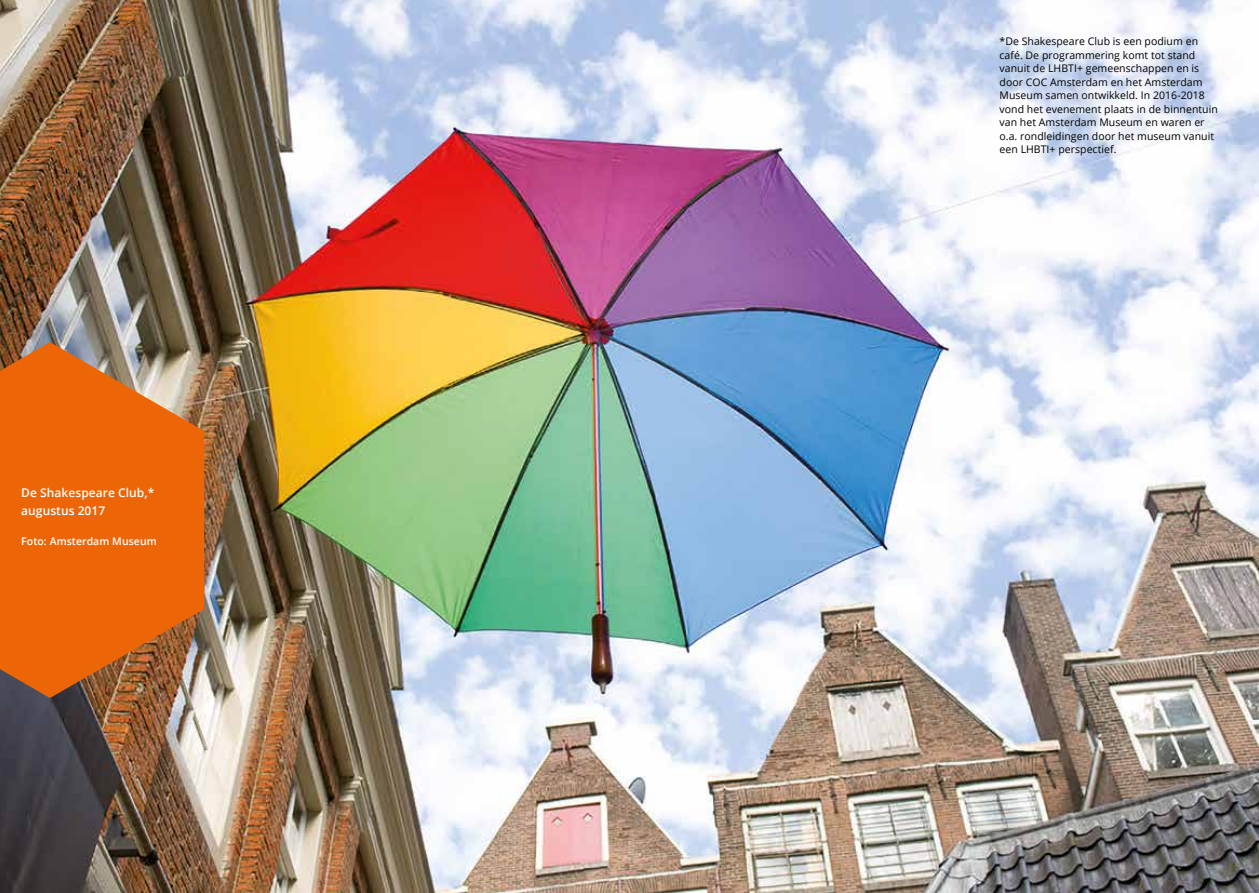
<style>
.page{position:relative;width:1259px;height:893px;background:#fff}
.page>*{position:absolute;margin:0;border:0;box-sizing:border-box;transform-origin:0 0}
.t1{font:600 12px/18px "Open Sans";letter-spacing:.005em;color:#fff}
.t2{font:10.5px/13.5px "Open Sans";letter-spacing:.005em;color:#000}
.t3{font:600 10.5px "Open Sans";letter-spacing:.005em;color:#fff}
</style>
<div class="page">
<img style="left:0;top:0;width:1259px;height:893px">
<svg style="left:0;top:342px;width:204px;height:356px;background:#da6a1b"></svg>
<p class="t1" style="left:21px;top:483px;width:134px">De Shakespeare Club,* augustus 2017</p>
<p class="t3" style="left:21px;top:534px;width:137px">Foto: Amsterdam Museum</p>
<p class="t2" style="left:999px;top:34px;width:220px">*De Shakespeare Club is een podium en café. De programmering komt tot stand vanuit de LHBTI+ gemeenschappen en is door COC Amsterdam en het Amsterdam Museum samen ontwikkeld. In 2016-2018 vond het evenement plaats in de binnentuin van het Amsterdam Museum en waren er o.a. rondleidingen door het museum vanuit een LHBTI+ perspectief.</p>
</div>
